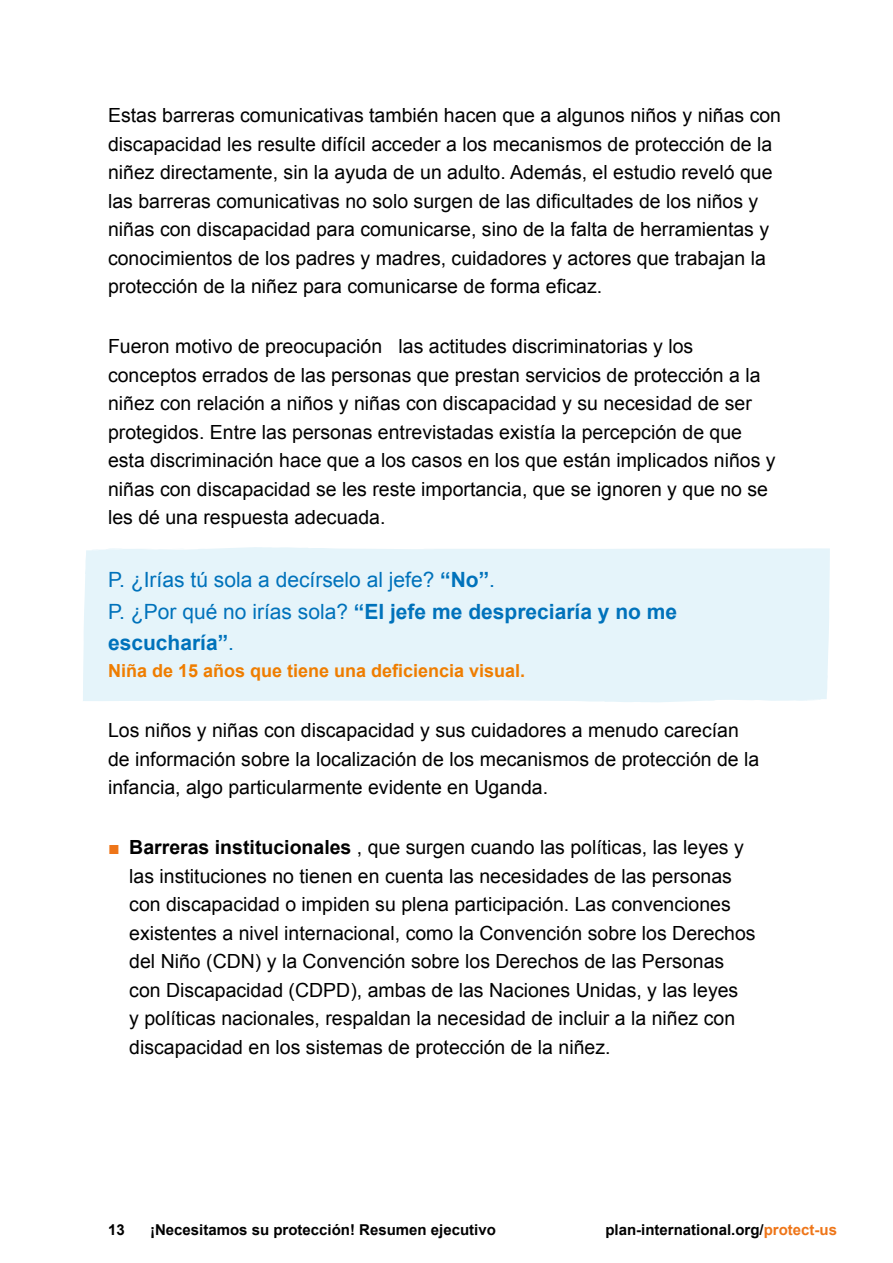
<style>
.page{position:relative;width:893px;height:1263px;background:#fff}
.page>*{position:absolute;margin:0;border:0;box-sizing:border-box;transform-origin:0 0}
.quote{font:700 21px/31.5px "Arial";color:#0072bb}
.quote-2{font:21px "Arial";color:#0072bb}
.t1{font:19.5px/28.5px "Arial";color:#000}
.quote-who{font:700 18px "Arial";color:#ef7d00}
.t2{font:700 15px "Arial";color:#000}
.s1{font-weight:700}
.s2{font-weight:400}
.s3{color:#ee7518}
</style>
<div class="page">
<div style="left:83px;top:547px;width:747px;height:155px;background:#e5f4fa"></div>
<p class="t1" style="left:108px;top:101px;width:675px">Estas barreras comunicativas también hacen que a algunos niños y niñas con discapacidad les resulte difícil acceder a los mecanismos de protección de la niñez directamente, sin la ayuda de un adulto. Además, el estudio reveló que las barreras comunicativas no solo surgen de las dificultades de los niños y niñas con discapacidad para comunicarse, sino de la falta de herramientas y conocimientos de los padres y madres, cuidadores y actores que trabajan la protección de la niñez para comunicarse de forma eficaz.</p>
<p class="t1" style="left:108px;top:332px;width:669px">Fueron motivo de preocupación las actitudes discriminatorias y los conceptos errados de las personas que prestan servicios de protección a la niñez con relación a niños y niñas con discapacidad y su necesidad de ser protegidos. Entre las personas entrevistadas existía la percepción de que esta discriminación hace que a los casos en los que están implicados niños y niñas con discapacidad se les reste importancia, que se ignoren y que no se les dé una respuesta adecuada.</p>
<p class="quote-2" style="left:108px;top:566px;width:389px">P. ¿Irías tú sola a decírselo al jefe? <span class="s1">“No”</span>.</p>
<p class="quote" style="left:108px;top:596px;width:571px"><span class="s2">P. ¿Por qué no irías sola?</span> “El jefe me despreciaría y no me escucharía”<span class="s2">.</span></p>
<p class="quote-who" style="left:108px;top:659px;width:419px">Niña de 15 años que tiene una deficiencia visual.</p>
<p class="t1" style="left:108px;top:716px;width:653px">Los niños y niñas con discapacidad y sus cuidadores a menudo carecían de información sobre la localización de los mecanismos de protección de la infancia, algo particularmente evidente en Uganda.</p>
<p class="t1" style="left:129px;top:833px;width:628px;text-indent:-21px"><span class="s3">■</span> <span class="s1">Barreras institucionales</span> , que surgen cuando las políticas, las leyes y las instituciones no tienen en cuenta las necesidades de las personas con discapacidad o impiden su plena participación. Las convenciones existentes a nivel internacional, como la Convención sobre los Derechos del Niño (CDN) y la Convención sobre los Derechos de las Personas con Discapacidad (CDPD), ambas de las Naciones Unidas, y las leyes<br>y políticas nacionales, respaldan la necesidad de incluir a la niñez con discapacidad en los sistemas de protección de la niñez.</p>
<p class="t2" style="left:108px;top:1219px;width:18px">13</p>
<p class="t2" style="left:150px;top:1219px;width:347px">¡Necesitamos su protección! Resumen ejecutivo</p>
<p class="t2" style="left:605px;top:1219px;width:233px">plan-international.org/<span class="s3">protect-us</span></p>
</div>
